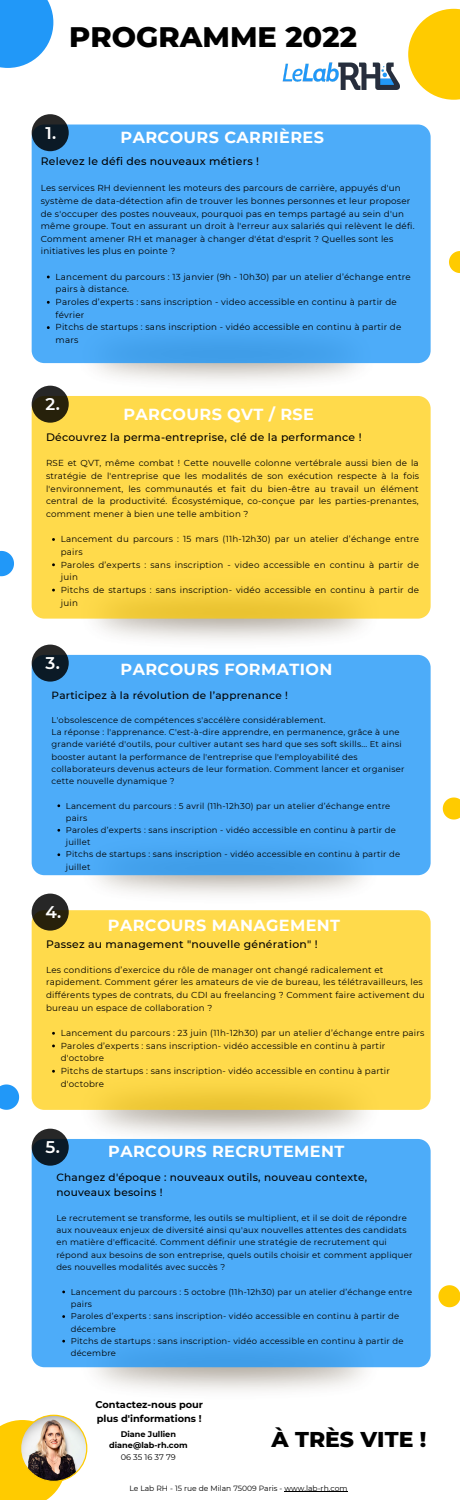
<style>
.page{position:relative;width:460px;height:1500px;background:#fff}
.page>*{position:absolute;margin:0;border:0;box-sizing:border-box;transform-origin:0 0}
.t1{font:800 28.81px "Montserrat";color:#000}
.t2{font:800 21.88px "Montserrat";color:#000}
.t3{font:600 16.88px "Montserrat";color:#fff}
.t4{font:700 16px "Montserrat";letter-spacing:.025em;color:#fff}
.t5{font:500 10.81px "Montserrat";letter-spacing:.025em;color:#000}
.t6{font:500 10.5px/15.5px "Montserrat";letter-spacing:.025em;color:#000}
.t7{font:500 10.44px "Montserrat";letter-spacing:.025em;color:#000}
.t8{font:700 9.75px/13.6px "Montserrat";color:#000}
.t9{font:8.69px/12.6px "Montserrat";letter-spacing:.025em;color:#000}
.t10{font:8.44px/12.2px "Montserrat";letter-spacing:.025em;color:#000}
.t11{font:700 8.12px/11.2px "Montserrat";color:#000;text-align:center}
.t12{font:8.12px "Montserrat";color:#000}
.t13{font:7.56px "Montserrat";color:#000}
</style>
<div class="page">
<img style="left:0;top:1415px;width:87px;height:85px">
<svg style="left:449px;top:251px;width:10px;height:22px"></svg>
<svg style="left:0;top:551px;width:14px;height:25px"></svg>
<svg style="left:442px;top:798px;width:17px;height:22px"></svg>
<svg style="left:408px;top:9px;width:51px;height:91px"></svg>
<div style="left:32px;top:396px;width:398px;height:223px;background:#ffda4b;border-radius:13px"></div>
<div style="left:32px;top:125px;width:398px;height:238px;background:#4dacf9;border-radius:13px"></div>
<svg style="left:32px;top:114px;width:37px;height:37px"></svg>
<svg style="left:32px;top:386px;width:37px;height:37px"></svg>
<div style="left:32px;top:655px;width:398px;height:220px;background:#4dacf9;border-radius:13px"></div>
<svg style="left:32px;top:645px;width:37px;height:37px"></svg>
<svg style="left:0;top:1084px;width:19px;height:26px"></svg>
<div style="left:32px;top:910px;width:398px;height:200px;background:#ffda4b;border-radius:13px"></div>
<svg style="left:32px;top:894px;width:37px;height:37px"></svg>
<img style="left:282px;top:62px;width:117px;height:28px">
<div style="left:32px;top:1139px;width:398px;height:228px;background:#4dacf9;border-radius:13px"></div>
<svg style="left:32px;top:1129px;width:37px;height:37px"></svg>
<svg style="left:0;top:0;width:53px;height:68px;background:#3da5f8"></svg>
<svg style="left:438px;top:1285px;width:21px;height:22px"></svg>
<hr style="left:284px;top:1491px;width:63px;height:1px;background:#000">
<h1 class="t1" style="left:69px;top:19px;width:289px">PROGRAMME 2022</h1>
<h3 class="t3" style="left:45px;top:122px;width:12px">1.</h3>
<h3 class="t4" style="left:120px;top:128px;width:205px">PARCOURS CARRIÈRES</h3>
<p class="t5" style="left:41px;top:154px;width:220px">Relevez le défi des nouveaux métiers !</p>
<p class="t9" style="left:41px;top:182px;width:375px">Les services RH deviennent les moteurs des parcours de carrière, appuyés d'un système de data-détection afin de trouver les bonnes personnes et leur proposer de s'occuper des postes nouveaux, pourquoi pas en temps partagé au sein d'un même groupe. Tout en assurant un droit à l'erreur aux salariés qui relèvent le défi.<br>Comment amener RH et manager à changer d'état d'esprit ? Quelles sont les initiatives les plus en pointe ?</p>
<p class="t9" style="left:56px;top:270px;width:356px">Lancement du parcours : 13 janvier (9h - 10h30) par un atelier d’échange entre pairs à distance.<br>Paroles d’experts : sans inscription - video accessible en continu à partir de février<br>Pitchs de startups : sans inscription - vidéo accessible en continu à partir de mars</p>
<h3 class="t3" style="left:45px;top:394px;width:16px">2.</h3>
<h3 class="t4" style="left:123px;top:405px;width:192px">PARCOURS QVT / RSE</h3>
<p class="t5" style="left:46px;top:430px;width:317px">Découvrez la perma-entreprise, clé de la performance !</p>
<p class="t9" style="left:46px;top:457px;width:374px;text-align:justify">RSE et QVT, même combat ! Cette nouvelle colonne vertébrale aussi bien de la stratégie de l'entreprise que les modalités de son exécution respecte à la fois l'environnement, les communautés et fait du bien-être au travail un élément central de la productivité. Écosystémique, co-conçue par les parties-prenantes, comment mener à bien une telle ambition ?</p>
<p class="t9" style="left:61px;top:533px;width:359px">Lancement du parcours : 15 mars (11h-12h30) par un atelier d’échange entre pairs<br>Paroles d’experts : sans inscription - video accessible en continu à partir de juin<br>Pitchs de startups : sans inscription- vidéo accessible en continu à partir de juin</p>
<h3 class="t3" style="left:45px;top:653px;width:16px">3.</h3>
<h3 class="t4" style="left:120px;top:660px;width:213px">PARCOURS FORMATION</h3>
<p class="t7" style="left:51px;top:689px;width:238px">Participez à la révolution de l’apprenance !</p>
<p class="t10" style="left:51px;top:714px;width:354px">L'obsolescence de compétences s'accélère considérablement.<br>La réponse : l'apprenance. C'est-à-dire apprendre, en permanence, grâce à une grande variété d'outils, pour cultiver autant ses hard que ses soft skills... Et ainsi booster autant la performance de l'entreprise que l'employabilité des collaborateurs devenus acteurs de leur formation. Comment lancer et organiser cette nouvelle dynamique ?</p>
<p class="t10" style="left:66px;top:799px;width:335px">Lancement du parcours : 5 avril (11h-12h30) par un atelier d’échange entre pairs<br>Paroles d’experts : sans inscription - vidéo accessible en continu à partir de juillet<br>Pitchs de startups : sans inscription - vidéo accessible en continu à partir de juillet</p>
<h3 class="t3" style="left:45px;top:902px;width:18px">4.</h3>
<h3 class="t4" style="left:108px;top:916px;width:233px">PARCOURS MANAGEMENT</h3>
<p class="t5" style="left:46px;top:938px;width:273px">Passez au management "nouvelle génération" !</p>
<p class="t9" style="left:46px;top:963px;width:380px">Les conditions d’exercice du rôle de manager ont changé radicalement et rapidement. Comment gérer les amateurs de vie de bureau, les télétravailleurs, les différents types de contrats, du CDI au freelancing ? Comment faire activement du bureau un espace de collaboration ?</p>
<p class="t9" style="left:61px;top:1027px;width:365px">Lancement du parcours : 23 juin (11h-12h30) par un atelier d’échange entre pairs Paroles d’experts : sans inscription- vidéo accessible en continu à partir d'octobre<br>Pitchs de startups : sans inscription- vidéo accessible en continu à partir d'octobre</p>
<h3 class="t3" style="left:45px;top:1137px;width:16px">5.</h3>
<h3 class="t4" style="left:108px;top:1141px;width:237px">PARCOURS RECRUTEMENT</h3>
<p class="t6" style="left:56px;top:1169px;width:312px">Changez d'époque : nouveaux outils, nouveau contexte, nouveaux besoins !</p>
<p class="t10" style="left:56px;top:1212px;width:357px">Le recrutement se transforme, les outils se multiplient, et il se doit de répondre aux nouveaux enjeux de diversité ainsi qu'aux nouvelles attentes des candidats en matière d'efficacité. Comment définir une stratégie de recrutement qui répond aux besoins de son entreprise, quels outils choisir et comment appliquer des nouvelles modalités avec succès ?</p>
<p class="t10" style="left:71px;top:1285px;width:342px">Lancement du parcours : 5 octobre (11h-12h30) par un atelier d’échange entre pairs<br>Paroles d’experts : sans inscription- vidéo accessible en continu à partir de décembre<br>Pitchs de startups : sans inscription- vidéo accessible en continu à partir de décembre</p>
<p class="t8" style="left:95px;top:1398px;width:109px">Contactez-nous pour plus d'informations !</p>
<p class="t11" style="left:109px;top:1428px;width:80px">Diane Jullien diane@lab-rh.com</p>
<p class="t12" style="left:121px;top:1452px;width:56px">06 35 16 37 79</p>
<h2 class="t2" style="left:271px;top:1426px;width:156px">À TRÈS VITE !</h2>
<p class="t13" style="left:129px;top:1483px;width:219px">Le Lab RH - 15 rue de Milan 75009 Paris - www.lab-rh.com</p>
</div>
